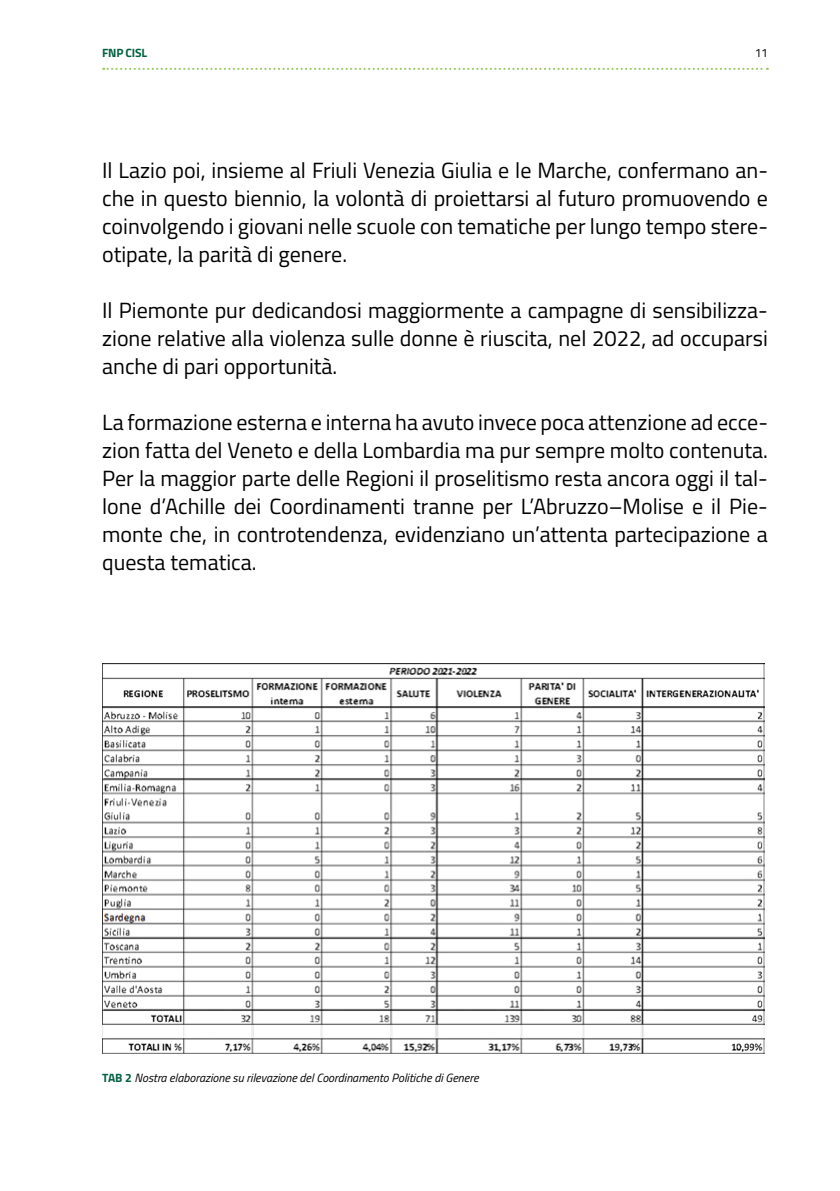
<style>
.page{position:relative;width:840px;height:1191px;background:#fff}
.page>*{position:absolute;margin:0;border:0;box-sizing:border-box;transform-origin:0 0}
.t1{font:22px/28px "Titillium Web";color:#000;text-align:justify}
.t2{font:italic 12px "Titillium Web";color:#000}
.t3{font:700 12px "Titillium Web";letter-spacing:-.02em;color:#016140}
.t4{font:12px "Titillium Web";color:#000}
.s1{font-weight:700;font-style:normal;color:#016140}
</style>
<div class="page">
<svg style="left:103px;top:68px;width:664px;height:2px"></svg>
<img style="left:102px;top:663px;width:662px;height:390px">
<p class="t3" style="left:102px;top:43px;width:46px">FNP CISL</p>
<p class="t4" style="left:754px;top:44px;width:15px">11</p>
<p class="t1" style="left:102px;top:155px;width:667px">Il Lazio poi, insieme al Friuli Venezia Giulia e le Marche, confermano an&shy;che in questo biennio, la volontà di proiettarsi al futuro promuovendo e coinvolgendo i giovani nelle scuole con tematiche per lungo tempo stere&shy;otipate, la parità di genere.</p>
<p class="t1" style="left:102px;top:295px;width:667px">Il Piemonte pur dedicandosi maggiormente a campagne di sensibilizza&shy;zione relative alla violenza sulle donne è riuscita, nel 2022, ad occuparsi anche di pari opportunità.</p>
<p class="t1" style="left:102px;top:407px;width:667px">La formazione esterna e interna ha avuto invece poca attenzione ad ecce&shy;zion fatta del Veneto e della Lombardia ma pur sempre molto contenuta.<br>Per la maggior parte delle Regioni il proselitismo resta ancora oggi il tal&shy;lone d’Achille dei Coordinamenti tranne per L’Abruzzo–Molise e il Pie&shy;monte che, in controtendenza, evidenziano un’attenta partecipazione a questa tematica.</p>
<p class="t2" style="left:102px;top:1068px;width:378px"><span class="s1">TAB 2</span> Nostra elaborazione su rilevazione del Coordinamento Politiche di Genere</p>
</div>
